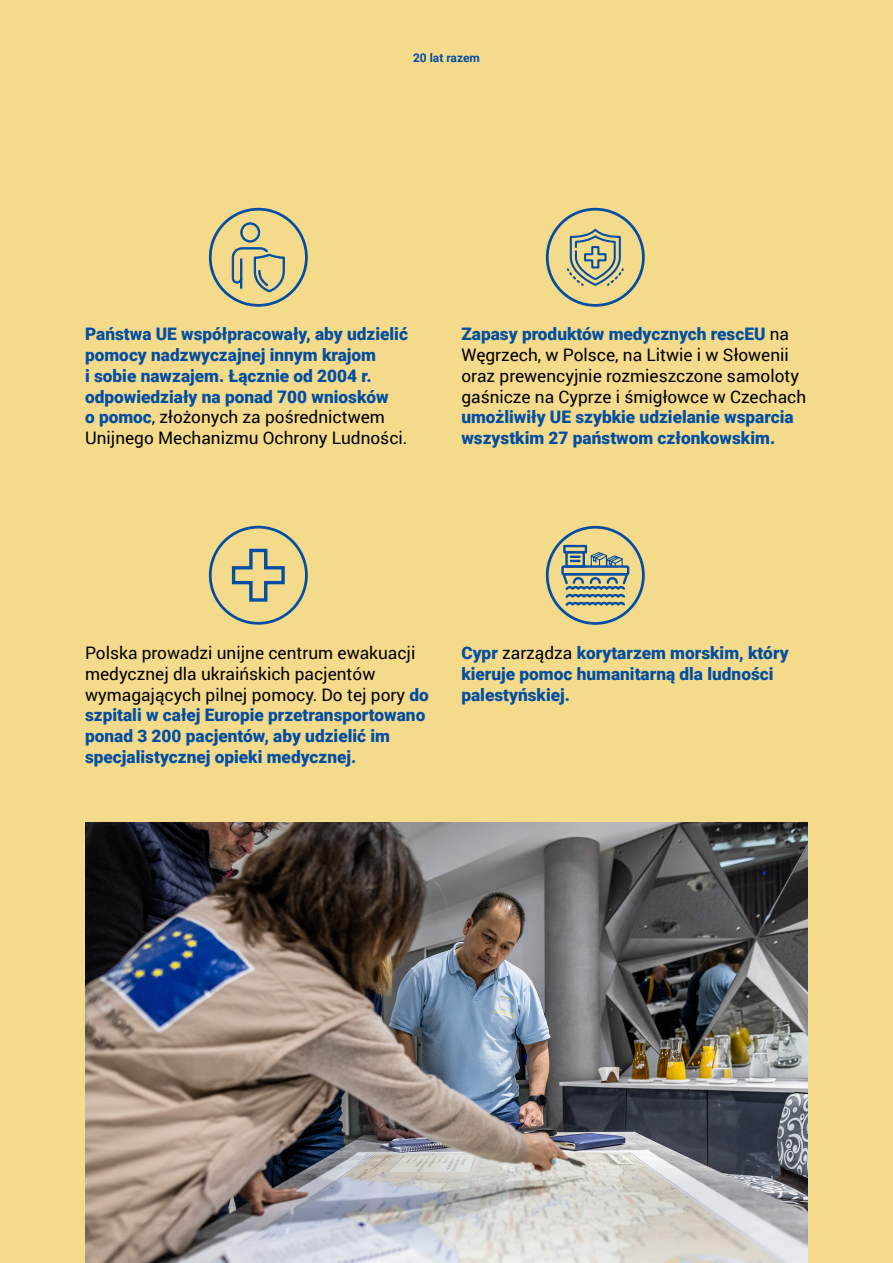
<style>
.page{position:relative;width:893px;height:1263px;background:#f3db8b}
.page>*{position:absolute;margin:0;border:0;box-sizing:border-box;transform-origin:0 0}
.t1{font:900 17.25px/20.7px "Roboto";color:#034ea2}
.t2{font:17.25px/20.7px "Roboto";color:#000}
.t3{font:700 12px "Roboto";color:#034ea2}
.s1{font-weight:400;color:#000}
.s2{font-weight:900;color:#034ea2}
</style>
<div class="page">
<img style="left:85px;top:822px;width:723px;height:441px">
<div style="left:209px;top:208px;width:99px;height:99px;border:3px solid #034ea2;border-radius:50%"></div>
<svg style="left:232px;top:222px;width:53px;height:71px"></svg>
<svg style="left:566px;top:228px;width:58px;height:58px"></svg>
<div style="left:546px;top:208px;width:99px;height:99px;border:3px solid #034ea2;border-radius:50%"></div>
<svg style="left:231px;top:548px;width:54px;height:54px"></svg>
<div style="left:209px;top:526px;width:99px;height:99px;border:3px solid #034ea2;border-radius:50%"></div>
<div style="left:546px;top:526px;width:99px;height:99px;border:3px solid #034ea2;border-radius:50%"></div>
<svg style="left:561px;top:545px;width:68px;height:61px"></svg>
<p class="t3" style="left:413px;top:50px;width:68px">20 lat razem</p>
<p class="t1" style="left:85px;top:323px;width:324px">Państwa UE współpracowały, aby udzielić pomocy nadzwyczajnej innym krajom<br>i sobie nawzajem. Łącznie od 2004 r. odpowiedziały na ponad 700 wniosków<br>o pomoc<span class="s1">, złożonych za pośrednictwem Unijnego Mechanizmu Ochrony Ludności.</span></p>
<p class="t2" style="left:461px;top:323px;width:346px"><span class="s2">Zapasy produktów medycznych rescEU</span> na Węgrzech, w Polsce, na Litwie i w Słowenii oraz prewencyjnie rozmieszczone samoloty gaśnicze na Cyprze i śmigłowce w Czechach <span class="s2">umożliwiły UE szybkie udzielanie wsparcia wszystkim 27 państwom członkowskim.</span></p>
<p class="t1" style="left:85px;top:642px;width:345px"><span class="s1">Polska prowadzi unijne centrum ewakuacji medycznej dla ukraińskich pacjentów wymagających pilnej pomocy. Do tej pory</span> do szpitali w całej Europie przetransportowano ponad 3 200 pacjentów, aby udzielić im specjalistycznej opieki medycznej.</p>
<p class="t1" style="left:461px;top:642px;width:329px">Cypr <span class="s1">zarządza</span> korytarzem morskim, który kieruje pomoc humanitarną dla ludności palestyńskiej.</p>
</div>
